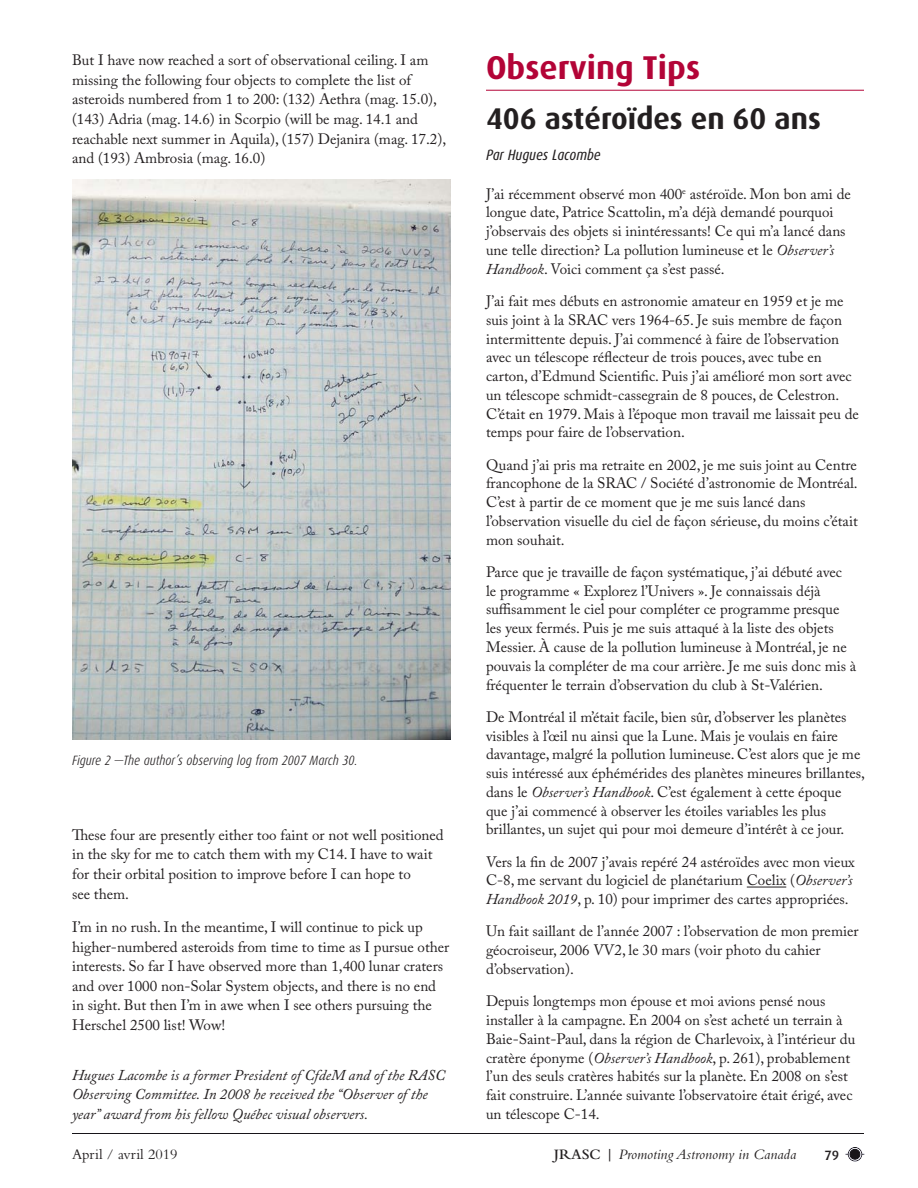
<style>
.page{position:relative;width:918px;height:1188px;background:#fff}
.page>*{position:absolute;margin:0;border:0;box-sizing:border-box;transform-origin:0 0}
.t1{font:700 33px "Dax";color:#b30437}
.t2{font:700 30px "Dax";color:#231f20}
.t3{font:15px/18.8px "Adobe Caslon Pro";color:#231f20}
.t4{font:italic 15px/19.6px "Adobe Caslon Pro";color:#231f20}
.t5{font:italic 15px "Bembo";color:#231f20}
.t6{font:italic 15px "Dax Condensed";color:#231f20}
.t7{font:15px "Bembo";color:#231f20}
.t8{font:italic 300 13.5px "Dax Condensed";color:#231f20}
.t9{font:500 13.5px "Dax";color:#231f20}
.s1{font-style:italic}
.s2{font-weight:600;font-style:normal}
</style>
<div class="page">
<div style="left:845px;top:1145px;width:22px;height:17px;background:#201c70;opacity:.4"></div>
<div style="left:70px;top:1131px;width:796px;height:5px;background:#201c70;opacity:.4"></div>
<hr style="left:486px;top:90px;width:378px;height:1px;background:#b30437">
<hr style="left:747px;top:887px;width:39px;height:1px;background:#231f20">
<img style="left:73px;top:180px;width:378px;height:560px">
<p class="t3" style="left:72px;top:50px;width:376px;line-height:19.6px">But I have now reached a sort of observational ceiling. I am missing the following four objects to complete the list of asteroids numbered from 1 to 200: (132) Aethra (mag. 15.0), (143) Adria (mag. 14.6) in Scorpio (will be mag. 14.1 and reachable next summer in Aquila), (157) Dejanira (mag. 17.2), and (193) Ambrosia (mag. 16.0)</p>
<p class="t8" style="left:72px;top:753px;width:287px">Figure 2 —The author’s observing log from 2007 March 30.</p>
<p class="t3" style="left:72px;top:825px;width:373px;line-height:19.6px">These four are presently either too faint or not well positioned in the sky for me to catch them with my C14. I have to wait for their orbital position to improve before I can hope to<br>see them.</p>
<p class="t3" style="left:72px;top:917px;width:379px;line-height:19.6px">I’m in no rush. In the meantime, I will continue to pick up higher-numbered asteroids from time to time as I pursue other interests. So far I have observed more than 1,400 lunar craters and over 1000 non-Solar System objects, and there is no end in sight. But then I’m in awe when I see others pursuing the Herschel 2500 list! Wow!</p>
<p class="t4" style="left:72px;top:1065px;width:375px">Hugues Lacombe is a former President of CfdeM and of the RASC<br>Observing Committee. In 2008 he received the “Observer of the year” award from his fellow Québec visual observers.</p>
<h1 class="t1" style="left:486px;top:49px;width:216px">Observing Tips</h1>
<h2 class="t2" style="left:486px;top:101px;width:336px">406 astéroïdes en 60 ans</h2>
<p class="t6" style="left:486px;top:147px;width:116px">Par Hugues Lacombe</p>
<p class="t3" style="left:486px;top:184px;width:367px">J’ai récemment observé mon 400<sup>e</sup> astéroïde. Mon bon ami de longue date, Patrice Scattolin, m’a déjà demandé pourquoi j’observais des objets si inintéressants! Ce qui m’a lancé dans une telle direction? La pollution lumineuse et le <span class="s1">Observer’s Handbook</span>. Voici comment ça s’est passé.</p>
<p class="t3" style="left:486px;top:291px;width:374px">J’ai fait mes débuts en astronomie amateur en 1959 et je me suis joint à la SRAC vers 1964-65. Je suis membre de façon intermittente depuis. J’ai commencé à faire de l’observation avec un télescope réflecteur de trois pouces, avec tube en carton, d’Edmund Scientific. Puis j’ai amélioré mon sort avec un télescope schmidt-cassegrain de 8 pouces, de Celestron.<br>C’était en 1979. Mais à l’époque mon travail me laissait peu de temps pour faire de l’observation.</p>
<p class="t3" style="left:486px;top:455px;width:373px">Quand j’ai pris ma retraite en 2002, je me suis joint au Centre francophone de la SRAC / Société d’astronomie de Montréal.<br>C’est à partir de ce moment que je me suis lancé dans l’observation visuelle du ciel de façon sérieuse, du moins c’était mon souhait.</p>
<p class="t3" style="left:486px;top:562px;width:372px">Parce que je travaille de façon systématique, j’ai débuté avec<br>le programme « Explorez l’Univers ». Je connaissais déjà suffisamment le ciel pour compléter ce programme presque les yeux fermés. Puis je me suis attaqué à la liste des objets Messier. À cause de la pollution lumineuse à Montréal, je ne pouvais la compléter de ma cour arrière. Je me suis donc mis à fréquenter le terrain d’observation du club à St-Valérien.</p>
<p class="t3" style="left:486px;top:707px;width:381px">De Montréal il m’était facile, bien sûr, d’observer les planètes visibles à l’œil nu ainsi que la Lune. Mais je voulais en faire davantage, malgré la pollution lumineuse. C’est alors que je me suis intéressé aux éphémérides des planètes mineures brillantes, dans le <span class="s1">Observer’s Handbook</span>. C’est également à cette époque que j’ai commencé à observer les étoiles variables les plus brillantes, un sujet qui pour moi demeure d’intérêt à ce jour.</p>
<p class="t3" style="left:486px;top:852px;width:370px">Vers la fin de 2007 j’avais repéré 24 astéroïdes avec mon vieux<br>C-8, me servant du logiciel de planétarium Coelix (<span class="s1">Observer’s<br>Handbook 2019</span>, p. 10) pour imprimer des cartes appropriées.</p>
<p class="t3" style="left:486px;top:922px;width:374px">Un fait saillant de l’année 2007 : l’observation de mon premier géocroiseur, 2006 VV2, le 30 mars (voir photo du cahier d’observation).</p>
<p class="t3" style="left:486px;top:992px;width:371px">Depuis longtemps mon épouse et moi avions pensé nous installer à la campagne. En 2004 on s’est acheté un terrain à Baie-Saint-Paul, dans la région de Charlevoix, à l’intérieur du cratère éponyme (<span class="s1">Observer’s Handbook</span>, p. 261), probablement l’un des seuls cratères habités sur la planète. En 2008 on s’est fait construire. L’année suivante l’observatoire était érigé, avec un télescope C-14.</p>
<p class="t7" style="left:72px;top:1146px;width:107px">April / avril 2019</p>
<p class="t5" style="left:554px;top:1145px;width:244px"><span class="s2">JRASC |</span> Promoting Astronomy in Canada</p>
<p class="t9" style="left:824px;top:1148px;width:16px">79</p>
</div>
